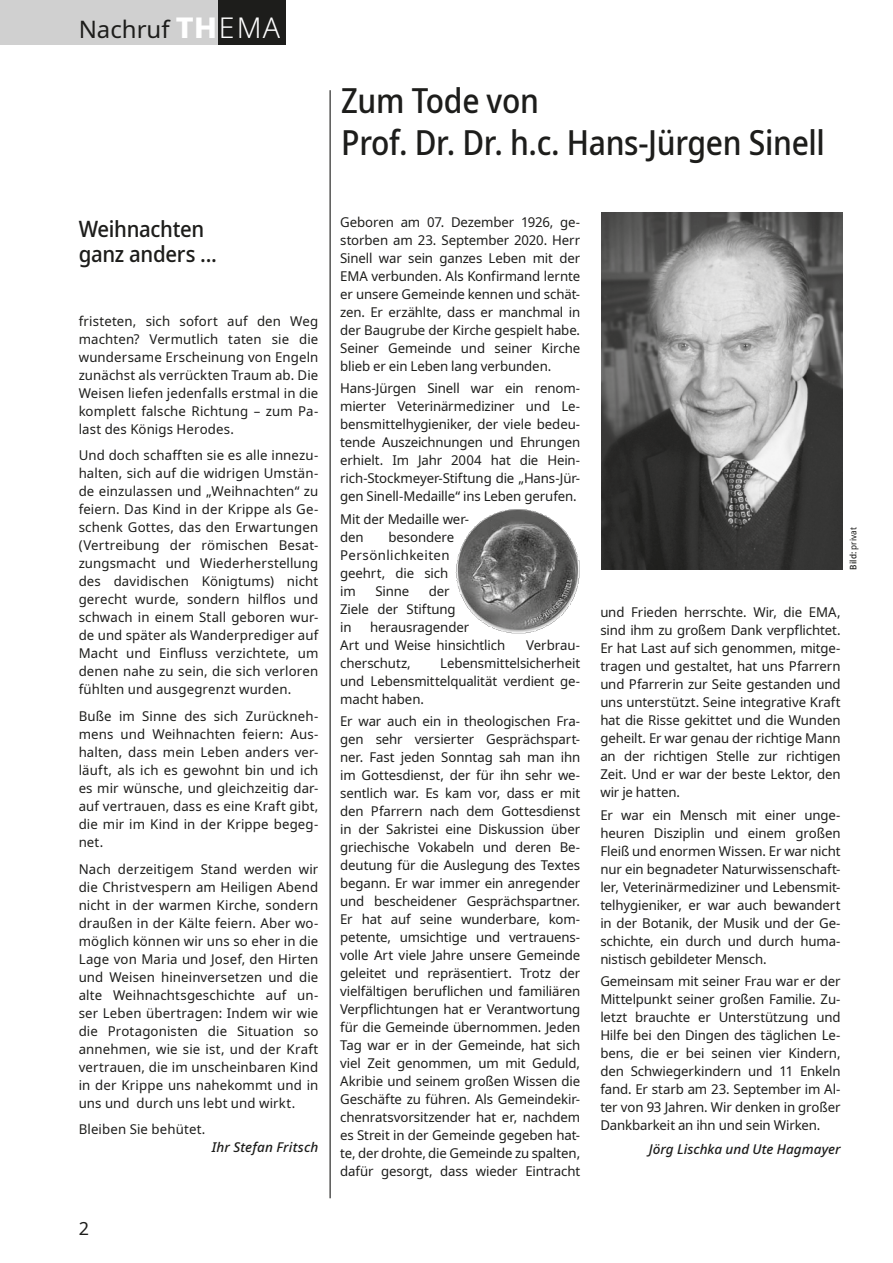
<style>
.page{position:relative;width:893px;height:1263px;background:#fff}
.page>*{position:absolute;margin:0;border:0;box-sizing:border-box;transform-origin:0 0}
.t1{font:500 semi-condensed 34.5px/42px "Noto Sans";letter-spacing:-.01em;color:#1d1d1b;scale:.96 1}
.t2{font:24px "Noto Sans";color:#1d1d1b}
.t3{font:500 semi-condensed 22.5px/25.5px "Noto Sans";letter-spacing:-.015em;color:#1d1d1b}
.t4{font:18px "Noto Sans";color:#1d1d1b}
.t5{font:13.5px/18px "Noto Sans";letter-spacing:-.01em;color:#1d1d1b;text-align:justify}
.t6{font:italic 500 13.5px "Noto Sans";letter-spacing:.005em;color:#1d1d1b}
.t7{font:13.5px "Noto Sans";letter-spacing:.01em;color:#1d1d1b}
.t8{font:semi-condensed 9px "Noto Sans";letter-spacing:.02em;color:#1d1d1b}
.s1{font-weight:800;font-size:28.5px;color:#fff}
.s2{font-weight:300;font-size:28.5px;color:#fff}
.s3{font-weight:500}
</style>
<div class="page">
<div style="left:0;top:0;width:252px;height:44px;background:#d0d0d0"></div>
<div style="left:219px;top:0;width:67px;height:44px;background:#1d1d1b"></div>
<img style="left:455px;top:509px;width:125px;height:125px">
<hr style="left:330px;top:90px;width:1px;height:1108px;background:#1d1d1b">
<img style="left:601px;top:213px;width:242px;height:357px">
<h2 class="t2" style="left:79px;top:12px;width:203px">Nachruf <span class="s1">TH</span><span class="s2">EMA</span></h2>
<h3 class="t3" style="left:79px;top:216px;width:140px">Weihnachten ganz anders ...</h3>
<p class="t5" style="left:79px;top:312px;width:241px">fristeten, sich sofort auf den Weg machten? Vermutlich taten sie die wundersame Erscheinung von Engeln zunächst als verrückten Traum ab. Die Weisen liefen jedenfalls erstmal in die komplett falsche Richtung – zum Pa&shy;last des Königs Herodes.</p>
<p class="t5" style="left:79px;top:447px;width:241px">Und doch schafften sie es alle innezu&shy;halten, sich auf die widrigen Umstän&shy;de einzulassen und „Weihnachten“ zu feiern. Das Kind in der Krippe als Ge&shy;schenk Gottes, das den Erwartungen (Vertreibung der römischen Besat&shy;zungsmacht und Wiederherstellung des davidischen Königtums) nicht gerecht wurde, sondern hilflos und schwach in einem Stall geboren wur&shy;de und später als Wanderprediger auf Macht und Einfluss verzichtete, um denen nahe zu sein, die sich verloren fühlten und ausgegrenzt wurden.</p>
<p class="t5" style="left:79px;top:707px;width:241px">Buße im Sinne des sich Zurückneh&shy;mens und Weihnachten feiern: Aus&shy;halten, dass mein Leben anders ver&shy;läuft, als ich es gewohnt bin und ich es mir wünsche, und gleichzeitig dar&shy;auf vertrauen, dass es eine Kraft gibt, die mir im Kind in der Krippe begeg&shy;net.</p>
<p class="t5" style="left:79px;top:860px;width:241px">Nach derzeitigem Stand werden wir die Christvespern am Heiligen Abend nicht in der warmen Kirche, sondern draußen in der Kälte feiern. Aber wo&shy;möglich können wir uns so eher in die Lage von Maria und Josef, den Hirten und Weisen hineinversetzen und die alte Weihnachtsgeschichte auf un&shy;ser Leben übertragen: Indem wir wie die Protagonisten die Situation so annehmen, wie sie ist, und der Kraft vertrauen, die im unscheinbaren Kind in der Krippe uns nahekommt und in uns und durch uns lebt und wirkt.</p>
<p class="t7" style="left:79px;top:1119px;width:128px">Bleiben Sie behütet.</p>
<p class="t6" style="left:212px;top:1137px;width:108px">Ihr Stefan Fritsch</p>
<h3 class="t4" style="left:79px;top:1216px;width:12px">2</h3>
<h1 class="t1" style="left:341px;top:81px;width:505px">Zum Tode von<br>Prof. Dr. Dr. h.c. Hans-Jürgen Sinell</h1>
<p class="t5" style="left:340px;top:213px;width:242px">Geboren am 07. Dezember 1926, ge&shy;storben am 23. September 2020. Herr Sinell war sein ganzes Leben mit der EMA verbunden. Als Konfirmand lernte er unsere Gemeinde kennen und schät&shy;zen. Er erzählte, dass er manchmal in der Baugrube der Kirche gespielt habe.<br>Seiner Gemeinde und seiner Kirche blieb er ein Leben lang verbunden.</p>
<p class="t5" style="left:340px;top:380px;width:242px">Hans-Jürgen Sinell war ein renom&shy;mierter Veterinärmediziner und Le&shy;bensmittelhygieniker, der viele bedeu&shy;tende Auszeichnungen und Ehrungen erhielt. Im Jahr 2004 hat die Hein&shy;rich-Stockmeyer-Stiftung die „Hans-Jür&shy;gen Sinell-Medaille“ ins Leben gerufen.</p>
<p class="t5" style="left:340px;top:510px;width:131px">Mit der Medaille wer&shy;den</p>
<p class="t5" style="left:340px;top:528px;width:115px;text-align:left;text-indent:48px">besondere<br>Persönlichkeiten geehrt, die sich im</p>
<p class="t5" style="left:340px;top:582px;width:117px;text-align:left;text-indent:89px">der<br>Ziele der Stiftung in</p>
<p class="t5" style="left:375px;top:582px;width:35px">Sinne</p>
<p class="t5" style="left:340px;top:618px;width:167px;text-align:center">herausragender<br>Art und Weise hinsichtlich</p>
<p class="t5" style="left:526px;top:636px;width:55px">Verbrau-</p>
<p class="t5" style="left:340px;top:654px;width:242px;text-indent:100px">Lebensmittelsicherheit und Lebensmittelqualität verdient ge&shy;macht haben.</p>
<p class="t5" style="left:340px;top:712px;width:242px">Er war auch ein in theologischen Fra&shy;gen sehr versierter Gesprächspart&shy;ner. Fast jeden Sonntag sah man ihn im Gottesdienst, der für ihn sehr we&shy;sentlich war. Es kam vor, dass er mit den Pfarrern nach dem Gottesdienst in der Sakristei eine Diskussion über griechische Vokabeln und deren Be&shy;deutung für die Auslegung des Textes begann. Er war immer ein anregender und bescheidener Gesprächspartner.<br>Er hat auf seine wunderbare, kom&shy;petente, umsichtige und vertrauens&shy;volle Art viele Jahre unsere Gemeinde geleitet und repräsentiert. Trotz der vielfältigen beruflichen und familiären Verpflichtungen hat er Verantwortung für die Gemeinde übernommen. Jeden Tag war er in der Gemeinde, hat sich viel Zeit genommen, um mit Geduld, Akribie und seinem großen Wissen die Geschäfte zu führen. Als Gemeindekir&shy;chenratsvorsitzender hat er, nachdem es Streit in der Gemeinde gegeben hat&shy;te, der drohte, die Gemeinde zu spalten, dafür gesorgt, dass wieder Eintracht</p>
<p class="t5" style="left:340px;top:654px;width:72px">cherschutz,</p>
<p class="t8" style="left:847px;top:570px;width:44px;rotate:-90deg"><span class="s3">Bild:</span> privat</p>
<p class="t5" style="left:600px;top:604px;width:242px">und Frieden herrschte. Wir, die EMA, sind ihm zu großem Dank verpflichtet.<br>Er hat Last auf sich genommen, mitge&shy;tragen und gestaltet, hat uns Pfarrern und Pfarrerin zur Seite gestanden und uns unterstützt. Seine integrative Kraft hat die Risse gekittet und die Wunden geheilt. Er war genau der richtige Mann an der richtigen Stelle zur richtigen Zeit. Und er war der beste Lektor, den wir je hatten.</p>
<p class="t5" style="left:600px;top:806px;width:242px">Er war ein Mensch mit einer unge&shy;heuren Disziplin und einem großen Fleiß und enormen Wissen. Er war nicht nur ein begnadeter Naturwissenschaft&shy;ler, Veterinärmediziner und Lebensmit&shy;telhygieniker, er war auch bewandert in der Botanik, der Musik und der Ge&shy;schichte, ein durch und durch huma&shy;nistisch gebildeter Mensch.</p>
<p class="t5" style="left:600px;top:972px;width:242px">Gemeinsam mit seiner Frau war er der Mittelpunkt seiner großen Familie. Zu&shy;letzt brauchte er Unterstützung und Hilfe bei den Dingen des täglichen Le&shy;bens, die er bei seinen vier Kindern, den Schwiegerkindern und 11 Enkeln fand. Er starb am 23. September im Al&shy;ter von 93 Jahren. Wir denken in großer Dankbarkeit an ihn und sein Wirken.</p>
<p class="t6" style="left:649px;top:1139px;width:193px">Jörg Lischka und Ute Hagmayer</p>
</div>
